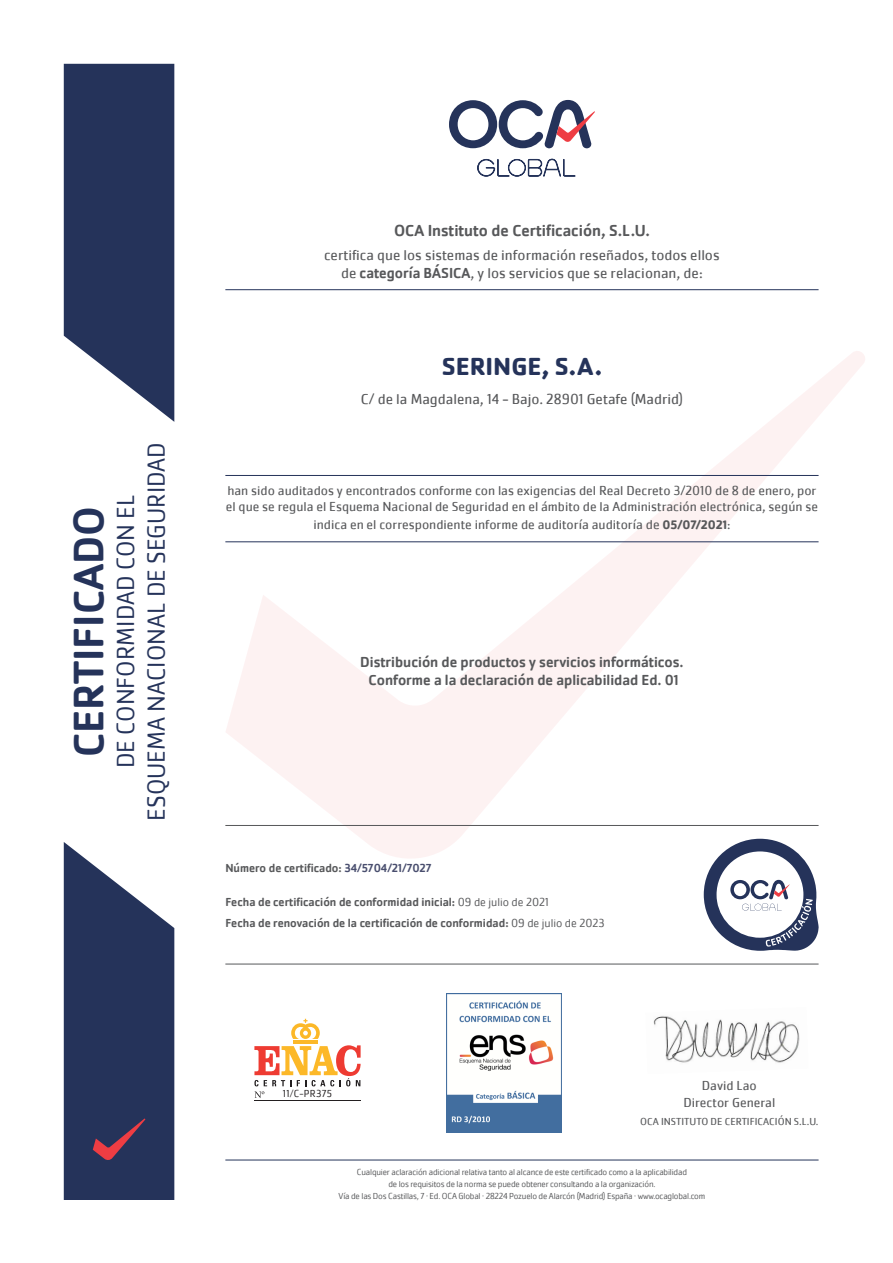
<style>
.page{position:relative;width:893px;height:1263px;background:#fff}
.page>*{position:absolute;margin:0;border:0;box-sizing:border-box;transform-origin:0 0}
.t1{font:500 43.95px "Cachet Pro";color:#25335a}
.t2{font:300 25.5px "Cachet Pro";color:#25335a}
.t3{font:700 25.5px "Cachet Pro";color:#25335a}
.t4{font:500 16.5px "Cachet Pro";color:#57585a}
.t5{font:15px "Cachet Pro";color:#57585a}
.t6{font:500 15px "Cachet Pro";color:#57585a}
.t7{font:13.5px/16.2px "Cachet Pro";color:#57585a}
.t8{font:500 12px "Cachet Pro";color:#57585a}
.t9{font:10.5px "Cachet Pro";color:#57585a}
.t10{font:300 10.5px "Cachet Pro";letter-spacing:.025em;color:#231f20}
.t11{font:300 9px "Cachet Pro";letter-spacing:-.02em;color:#57585a}
.s1{font-weight:500}
.s2{font-weight:700;font-size:12.75px}
.s3{color:#494e6e}
.s4{font-weight:300}
</style>
<div class="page">
<svg style="left:225px;top:351px;width:640px;height:507px"></svg>
<svg style="left:64px;top:64px;width:110px;height:358px;background:#3f4b6d"></svg>
<svg style="left:449px;top:100px;width:146px;height:48px"></svg>
<svg style="left:477px;top:159px;width:99px;height:18px"></svg>
<svg style="left:64px;top:842px;width:110px;height:358px;background:#414b6d"></svg>
<hr style="left:225px;top:289px;width:594px;height:1px;background:#25335a">
<hr style="left:225px;top:1160px;width:594px;height:1px;background:#25335a">
<svg style="left:704px;top:839px;width:115px;height:112px"></svg>
<hr style="left:225px;top:825px;width:594px;height:1px;background:#57585a">
<hr style="left:225px;top:964px;width:594px;height:1px;background:#57585a">
<hr style="left:225px;top:541px;width:594px;height:1px;background:#25335a">
<hr style="left:225px;top:475px;width:594px;height:1px;background:#25335a">
<img style="left:447px;top:993px;width:114px;height:139px">
<hr style="left:293px;top:1040px;width:25px;height:4px;background:#fcb828">
<svg style="left:291px;top:1019px;width:29px;height:20px"></svg>
<hr style="left:254px;top:1100px;width:107px;height:1px;background:#231f20">
<svg style="left:254px;top:1045px;width:107px;height:53px"></svg>
<img style="left:653px;top:1016px;width:147px;height:47px">
<p class="t1" style="left:63px;top:757px;width:253px;rotate:-90deg">CERTIFICADO</p>
<p class="t2" style="left:111px;top:768px;width:275px;rotate:-90deg">DE CONFORMIDAD CON EL</p>
<p class="t2" style="left:142px;top:821px;width:380px;rotate:-90deg">ESQUEMA NACIONAL DE SEGURIDAD</p>
<p class="t4" style="left:394px;top:221px;width:257px">OCA Instituto de Certificación, S.L.U.</p>
<p class="t5" style="left:324px;top:246px;width:397px">certifica que los sistemas de información reseñados, todos ellos</p>
<p class="t5" style="left:341px;top:264px;width:363px">de <span class="s1">categoría BÁSICA</span>, y los servicios que se relacionan, de:</p>
<p class="t3" style="left:442px;top:351px;width:162px">SERINGE, S.A.</p>
<p class="t5" style="left:361px;top:390px;width:324px">C/ de la Magdalena, 14 - Bajo. 28901 Getafe (Madrid)</p>
<p class="t7" style="left:226px;top:483px;width:594px">han sido auditados y encontrados conforme con las exigencias del Real Decreto 3/2010 de 8 de enero, por el que se regula el Esquema Nacional de Seguridad en el ámbito de la Administración electrónica, según se</p>
<p class="t7" style="left:313px;top:517px;width:419px">indica en el correspondiente informe de auditoría auditoría de <span class="s2">05/07/2021</span>:</p>
<p class="t6" style="left:360px;top:654px;width:325px">Distribución de productos y servicios informáticos.</p>
<p class="t6" style="left:368px;top:672px;width:312px">Conforme a la declaración de aplicabilidad Ed. 01</p>
<p class="t8" style="left:225px;top:861px;width:208px">Número de certificado: <span class="s3">34/5704/21/7027</span></p>
<p class="t8" style="left:225px;top:894px;width:325px">Fecha de certificación de conformidad inicial: <span class="s4">09 de julio de 2021</span></p>
<p class="t8" style="left:225px;top:915px;width:381px">Fecha de renovación de la certificación de conformidad: <span class="s4">09 de julio de 2023</span></p>
<p class="t10" style="left:283px;top:1088px;width:51px">11/C-PR375</p>
<p class="t7" style="left:702px;top:1077px;width:56px">David Lao</p>
<p class="t9" style="left:640px;top:1116px;width:180px">OCA INSTITUTO DE CERTIFICACIÓN S.L.U.</p>
<p class="t7" style="left:683px;top:1095px;width:93px">Director General</p>
<p class="t11" style="left:357px;top:1166px;width:332px">Cualquier aclaración adicional relativa tanto al alcance de este certificado como a la aplicabilidad</p>
<p class="t11" style="left:388px;top:1178px;width:269px">de los requisitos de la norma se puede obtener consultando a la organización.</p>
<p class="t11" style="left:339px;top:1190px;width:368px">Vía de las Dos Castillas, 7 · Ed. OCA Global · 28224 Pozuelo de Alarcón (Madrid) España · www.ocaglobal.com</p>
</div>
